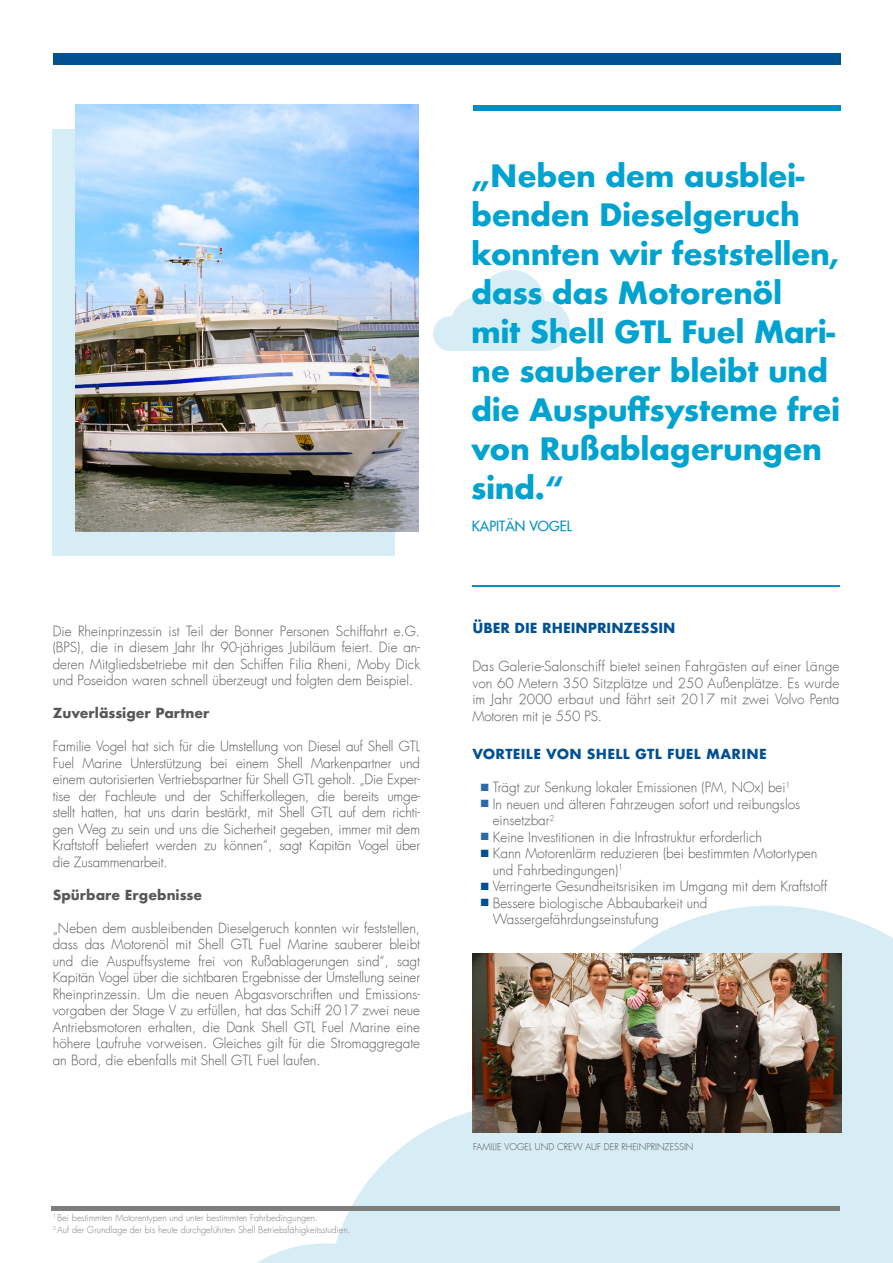
<style>
.page{position:relative;width:893px;height:1263px;background:#fff}
.page>*{position:absolute;margin:0;border:0;box-sizing:border-box;transform-origin:0 0}
.t1{font:700 30px/39px "Futura";letter-spacing:-.015em;color:#00a3d0}
.t2{font:300 13.5px/16.5px "Futura";color:#575756;text-align:justify}
.t3{font:700 13.5px "Futura";letter-spacing:.01em;color:#005092}
.t4{font:700 13.5px "Futura";color:#575756}
.t5{font:13.5px "Futura";color:#008fc3}
.t6{font:300 9px/12px "Futura";color:#7e7e7d}
.t7{font:300 9px "Futura";color:#4b4947}
.s1{color:#2e6aa6}
.s2{color:#005092}
</style>
<div class="page">
<svg style="left:257px;top:906px;width:636px;height:357px;fill:#d7edf5"></svg>
<div style="left:53px;top:53px;width:787px;height:11px;background:#005092"></div>
<div style="left:52px;top:1206px;width:788px;height:5px;background:#7e7e7d"></div>
<img style="left:473px;top:953px;width:368px;height:180px">
<svg style="left:433px;top:270px;width:137px;height:81px"></svg>
<div style="left:473px;top:105px;width:367px;height:5px;background:#008fc3"></div>
<hr style="left:472px;top:585px;width:367px;height:2px;background:#008fc3">
<div style="left:52px;top:129px;width:343px;height:427px;background:#d7edf5"></div>
<img style="left:76px;top:105px;width:343px;height:427px">
<p class="t2" style="left:53px;top:623px;width:369px">Die Rheinprinzessin ist Teil der Bonner Personen Schiffahrt e.G. (BPS), die in diesem Jahr Ihr 90-jähriges Jubiläum feiert. Die an&shy;deren Mitgliedsbetriebe mit den Schiffen Filia Rheni, Moby Dick und Poseidon waren schnell überzeugt und folgten dem Beispiel.</p>
<p class="t4" style="left:53px;top:703px;width:158px">Zuverlässiger Partner</p>
<p class="t2" style="left:53px;top:739px;width:369px">Familie Vogel hat sich für die Umstellung von Diesel auf Shell GTL Fuel Marine Unterstützung bei einem Shell Markenpartner und einem autorisierten Vertriebspartner für Shell GTL geholt. „Die Exper&shy;tise der Fachleute und der Schifferkollegen, die bereits umge&shy;stellt hatten, hat uns darin bestärkt, mit Shell GTL auf dem richti&shy;gen Weg zu sein und uns die Sicherheit gegeben, immer mit dem Kraftstoff beliefert werden zu können“, sagt Kapitän Vogel über die Zusammenarbeit.</p>
<p class="t4" style="left:53px;top:885px;width:151px">Spürbare Ergebnisse</p>
<p class="t2" style="left:53px;top:920px;width:369px">„Neben dem ausbleibenden Dieselgeruch konnten wir feststellen, dass das Motorenöl mit Shell GTL Fuel Marine sauberer bleibt und die Auspuffsysteme frei von Rußablagerungen sind“, sagt Kapitän Vogel über die sichtbaren Ergebnisse der Umstellung seiner Rheinprinzessin. Um die neuen Abgasvorschriften und Emissions&shy;vorgaben der Stage V zu erfüllen, hat das Schiff 2017 zwei neue Antriebsmotoren erhalten, die Dank Shell GTL Fuel Marine eine höhere Laufruhe vorweisen. Gleiches gilt für die Stromaggregate an Bord, die ebenfalls mit Shell GTL Fuel laufen.</p>
<p class="t6" style="left:53px;top:1212px;width:299px"><sup>1</sup> Bei bestimmten Motorentypen und unter bestimmten Fahrbedingungen.<br><sup>2</sup> Auf der Grundlage der bis heute durchgeführten Shell Betriebsfähigkeitsstudien.</p>
<h1 class="t1" style="left:471px;top:156px;width:370px">„Neben dem ausblei&shy;benden Dieselgeruch konnten wir feststellen, dass das Motorenöl<br>mit Shell GTL Fuel Mari&shy;ne sauberer bleibt und die Auspuffsysteme frei von Rußablagerungen sind.“</h1>
<p class="t5" style="left:472px;top:518px;width:102px">KAPITÄN VOGEL</p>
<p class="t3" style="left:472px;top:618px;width:205px">ÜBER DIE RHEINPRINZESSIN</p>
<p class="t2" style="left:472px;top:659px;width:369px">Das Galerie-Salonschiff bietet seinen Fahrgästen auf einer Länge von 60 Metern 350 Sitzplätze und 250 Außenplätze. Es wurde im Jahr 2000 erbaut und fährt seit 2017 mit zwei Volvo Penta Motoren mit je 550 PS.</p>
<p class="t3" style="left:472px;top:744px;width:296px">VORTEILE VON SHELL GTL FUEL MARINE</p>
<p class="t2" style="left:481px;top:779px;width:311px"><span class="s1">■</span> Trägt zur Senkung lokaler Emissionen (PM, NOx) bei<sup>1</sup></p>
<p class="t2" style="left:493px;top:796px;width:309px;text-indent:-12px"><span class="s1">■</span> In neuen und älteren Fahrzeugen sofort und reibungslos einsetzbar<sup>2</sup></p>
<p class="t2" style="left:481px;top:829px;width:283px"><span class="s1">■</span> Keine Investitionen in die Infrastruktur erforderlich</p>
<p class="t2" style="left:493px;top:845px;width:326px;text-indent:-12px"><span class="s2">■</span> Kann Motorenlärm reduzieren (bei bestimmten Motortypen und Fahrbedingungen)<sup>1</sup></p>
<p class="t2" style="left:481px;top:878px;width:348px"><span class="s2">■</span> Verringerte Gesundheitsrisiken im Umgang mit dem Kraftstoff</p>
<p class="t2" style="left:493px;top:895px;width:216px;text-indent:-12px"><span class="s2">■</span> Bessere biologische Abbaubarkeit und<br>Wassergefährdungseinstufung</p>
<p class="t7" style="left:473px;top:1141px;width:222px">FAMILIE VOGEL UND CREW AUF DER RHEINPRINZESSIN</p>
</div>
